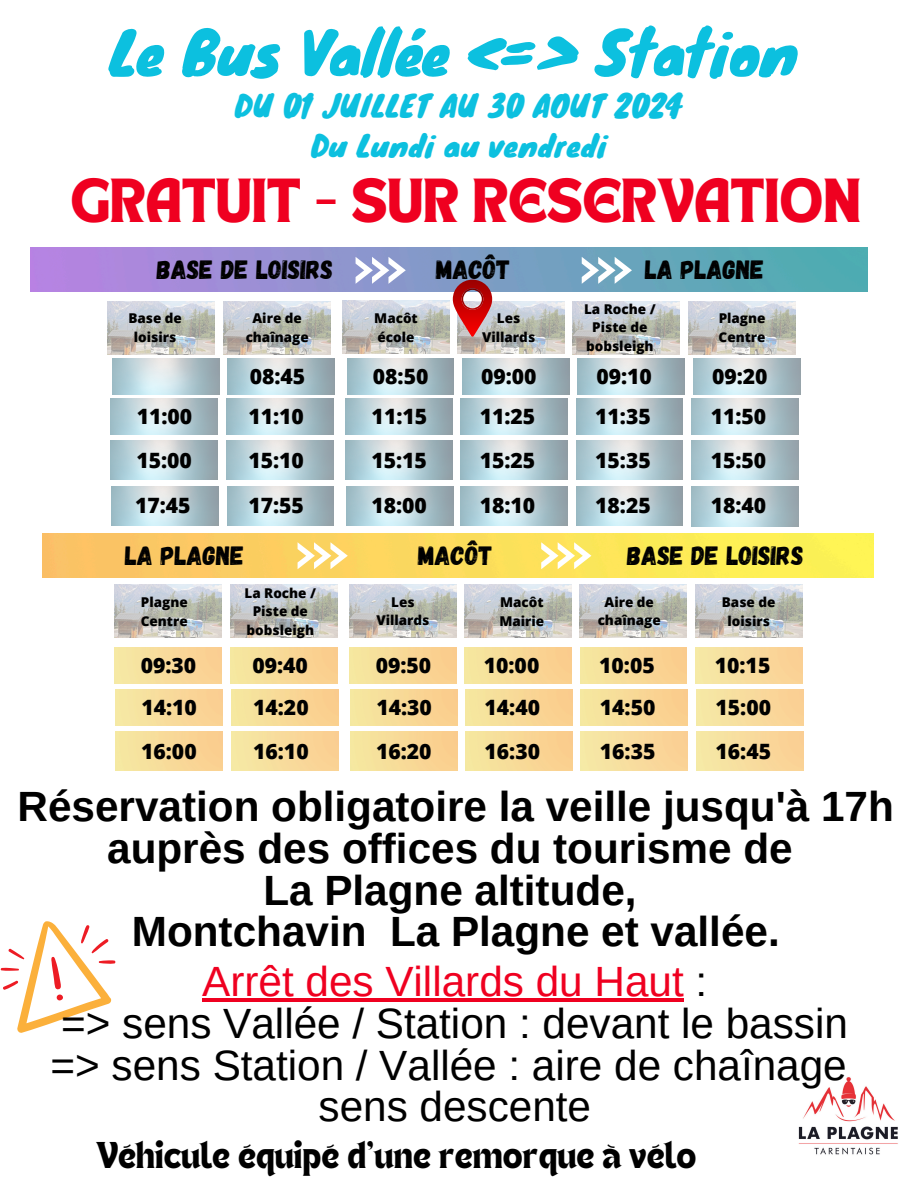
<style>
.page{position:relative;width:918px;height:1188px;background:#fff}
.page>*{position:absolute;margin:0;border:0;box-sizing:border-box;transform-origin:0 0}
.t1{font:58.2px "Knewave";color:#0cc0df}
.t2{font:45px "TANHEADLINE";color:#ef0020}
.t3{font:700 42.3px/41.7px "Arimo";color:#000;text-align:center}
.t4{font:42.3px/41.7px "Arimo";color:#000;text-align:center}
.t5{font:29.1px/40.5px "Knewave";letter-spacing:.02em;color:#0cc0df;text-align:center}
.t6{font:27px "TANHEADLINE";color:#000}
.t7{font:26.4px "Gagalin";color:#000}
.t8{font:800 21.15px "Open Sans";color:#000}
.t9{font:800 13.5px/18.8px "Open Sans";color:#000;text-align:center}
.s1{color:#ef0020}
</style>
<div class="page">
<img style="left:108px;top:301px;width:107px;height:53px">
<img style="left:31px;top:248px;width:837px;height:44px">
<svg style="left:356px;top:257px;width:50px;height:27px"></svg>
<svg style="left:582px;top:257px;width:50px;height:27px"></svg>
<img style="left:224px;top:301px;width:106px;height:53px">
<img style="left:343px;top:301px;width:107px;height:53px">
<img style="left:458px;top:301px;width:107px;height:53px">
<img style="left:573px;top:301px;width:107px;height:53px">
<img style="left:689px;top:301px;width:107px;height:53px">
<img style="left:114px;top:585px;width:107px;height:53px">
<img style="left:695px;top:584px;width:107px;height:53px">
<img style="left:230px;top:585px;width:107px;height:53px">
<img style="left:349px;top:584px;width:107px;height:53px">
<img style="left:464px;top:585px;width:107px;height:52px">
<img style="left:579px;top:585px;width:107px;height:53px">
<img style="left:42px;top:533px;width:832px;height:44px">
<svg style="left:298px;top:542px;width:50px;height:27px"></svg>
<svg style="left:541px;top:542px;width:50px;height:27px"></svg>
<svg style="left:0;top:921px;width:116px;height:112px"></svg>
<svg style="left:453px;top:280px;width:39px;height:57px;background:#c65f63"></svg>
<img style="left:798px;top:1077px;width:100px;height:78px">
<hr style="left:202px;top:999px;width:482px;height:3px;background:#ef0020">
<p class="t1" style="left:109px;top:5px;width:690px">Le Bus Vallée &lt;=&gt; Station</p>
<p class="t5" style="left:235px;top:84px;width:449px">DU 01 JUILLET AU 30 AOUT 2024<br>Du Lundi au vendredi</p>
<p class="t2" style="left:70px;top:176px;width:792px">GRATUIT - SUR RESERVATION</p>
<h1 class="t7" style="left:157px;top:253px;width:178px">BASE DE LOISIRS</h1>
<h1 class="t7" style="left:436px;top:253px;width:76px">MACÔT</h1>
<h1 class="t7" style="left:645px;top:253px;width:120px">LA PLAGNE</h1>
<p class="t9" style="left:128px;top:309px;width:55px">Base de loisirs</p>
<p class="t9" style="left:374px;top:309px;width:45px;text-align:left">Macôt école</p>
<p class="t9" style="left:482px;top:308px;width:55px">Les<br>Villards</p>
<p class="t9" style="left:584px;top:299px;width:73px">La Roche /<br>Piste de bobsleigh</p>
<p class="t9" style="left:719px;top:309px;width:49px;text-align:left">Plagne<br>Centre</p>
<p class="t9" style="left:246px;top:309px;width:65px">Aire de chaînage</p>
<p class="t8" style="left:250px;top:361px;width:57px">08:45</p>
<p class="t8" style="left:373px;top:361px;width:57px">08:50</p>
<p class="t8" style="left:481px;top:361px;width:57px">09:00</p>
<p class="t8" style="left:596px;top:361px;width:57px">09:10</p>
<h5 class="t8" style="left:137px;top:402px;width:57px">11:00</h5>
<h2 class="t8" style="left:248px;top:402px;width:57px">11:10</h2>
<h5 class="t8" style="left:372px;top:402px;width:57px">11:15</h5>
<p class="t8" style="left:480px;top:402px;width:57px">11:25</p>
<p class="t8" style="left:595px;top:402px;width:57px">11:35</p>
<p class="t8" style="left:712px;top:361px;width:57px">09:20</p>
<p class="t8" style="left:711px;top:402px;width:57px">11:50</p>
<p class="t8" style="left:136px;top:445px;width:57px">15:00</p>
<p class="t8" style="left:135px;top:491px;width:57px">17:45</p>
<p class="t8" style="left:248px;top:445px;width:57px">15:10</p>
<p class="t8" style="left:371px;top:445px;width:57px">15:15</p>
<h5 class="t8" style="left:480px;top:445px;width:57px">15:25</h5>
<p class="t8" style="left:595px;top:445px;width:57px">15:35</p>
<p class="t8" style="left:711px;top:445px;width:57px">15:50</p>
<p class="t8" style="left:248px;top:491px;width:57px">17:55</p>
<p class="t8" style="left:371px;top:491px;width:57px">18:00</p>
<p class="t8" style="left:480px;top:491px;width:57px">18:10</p>
<p class="t8" style="left:595px;top:491px;width:57px">18:25</p>
<p class="t8" style="left:711px;top:491px;width:57px">18:40</p>
<p class="t7" style="left:125px;top:538px;width:120px">LA PLAGNE</p>
<p class="t7" style="left:418px;top:538px;width:76px">MACÔT</p>
<p class="t7" style="left:627px;top:538px;width:178px">BASE DE LOISIRS</p>
<p class="t9" style="left:244px;top:583px;width:73px">La Roche /<br>Piste de bobsleigh</p>
<p class="t9" style="left:141px;top:592px;width:49px;text-align:left">Plagne<br>Centre</p>
<p class="t9" style="left:598px;top:592px;width:65px">Aire de chaînage</p>
<p class="t9" style="left:499px;top:592px;width:46px;text-align:left">Macôt<br>Mairie</p>
<p class="t9" style="left:376px;top:592px;width:55px">Les<br>Villards</p>
<p class="t9" style="left:722px;top:592px;width:55px">Base de loisirs</p>
<p class="t8" style="left:141px;top:650px;width:57px">09:30</p>
<p class="t8" style="left:252px;top:650px;width:57px">09:40</p>
<p class="t8" style="left:376px;top:650px;width:57px">09:50</p>
<p class="t8" style="left:484px;top:650px;width:57px">10:00</p>
<p class="t8" style="left:599px;top:650px;width:57px">10:05</p>
<p class="t8" style="left:715px;top:650px;width:57px">10:15</p>
<p class="t8" style="left:141px;top:693px;width:57px">14:10</p>
<p class="t8" style="left:253px;top:693px;width:57px">14:20</p>
<p class="t8" style="left:376px;top:693px;width:57px">14:30</p>
<p class="t8" style="left:485px;top:693px;width:57px">14:40</p>
<p class="t8" style="left:600px;top:693px;width:57px">14:50</p>
<p class="t8" style="left:716px;top:693px;width:57px">15:00</p>
<p class="t8" style="left:141px;top:736px;width:57px">16:00</p>
<p class="t8" style="left:253px;top:736px;width:57px">16:10</p>
<p class="t8" style="left:376px;top:736px;width:57px">16:20</p>
<p class="t8" style="left:485px;top:736px;width:57px">16:30</p>
<p class="t8" style="left:600px;top:736px;width:57px">16:35</p>
<p class="t8" style="left:716px;top:736px;width:57px">16:45</p>
<p class="t3" style="left:18px;top:786px;width:878px">Réservation obligatoire la veille jusqu'à 17h auprès des offices du tourisme de<br>La Plagne altitude,<br>Montchavin La Plagne et vallée.</p>
<p class="t4" style="left:51px;top:961px;width:799px"><span class="s1">Arrêt des Villards du Haut</span> :<br>=&gt; sens Vallée / Station : devant le bassin =&gt; sens Station / Vallée : aire de chaînage sens descente</p>
<p class="t6" style="left:96px;top:1141px;width:602px">Véhicule équipé d'une remorque à vélo</p>
</div>
